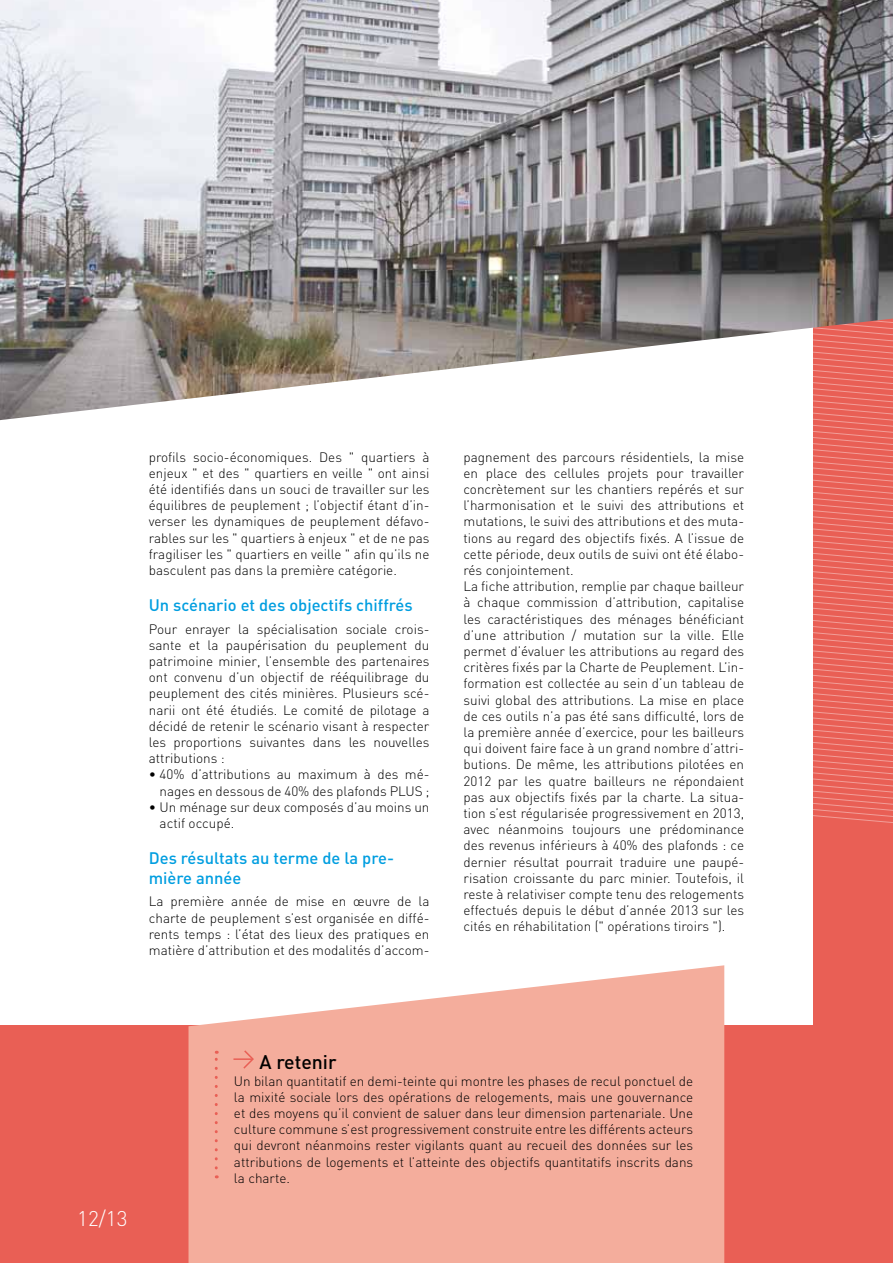
<style>
.page{position:relative;width:893px;height:1263px;background:#e95f55}
.page>*{position:absolute;margin:0;border:0;box-sizing:border-box;transform-origin:0 0}
.t1{font:300 21px "DIN";color:#fff}
.t2{font:500 19.5px "DIN";color:#000}
.t3{font:500 16.5px/19.8px "DIN";color:#009ee0}
.t4{font:300 13.5px/16.2px "DIN";color:#000;text-align:justify}
</style>
<div class="page">
<svg style="left:812px;top:420px;width:81px;height:440px"></svg>
<div style="left:0;top:85px;width:812px;height:940px;background:#fff"></div>
<img style="left:0;top:0;width:893px;height:420px">
<svg style="left:189px;top:965px;width:535px;height:298px;background:#f5b5a6"></svg>
<svg style="left:215px;top:1051px;width:3px;height:117px"></svg>
<svg style="left:242px;top:1049px;width:13px;height:21px"></svg>
<hr style="left:233px;top:1058px;width:20px;height:2px;background:#e95f55">
<p class="t4" style="left:149px;top:448px;width:282px">profils socio-économiques. Des " quartiers à enjeux " et des " quartiers en veille " ont ainsi été identifiés dans un souci de travailler sur les équilibres de peuplement ; l’objectif étant d’in&shy;verser les dynamiques de peuplement défavo&shy;rables sur les " quartiers à enjeux " et de ne pas fragiliser les " quartiers en veille " afin qu’ils ne basculent pas dans la première catégorie.</p>
<p class="t3" style="left:149px;top:595px;width:265px">U n scénario et des objectifs chiffrés</p>
<p class="t4" style="left:149px;top:620px;width:282px">Pour enrayer la spécialisation sociale crois&shy;sante et la paupérisation du peuplement du patrimoine minier, l’ensemble des partenaires ont convenu d’un objectif de rééquilibrage du peuplement des cités minières. Plusieurs scé&shy;narii ont été étudiés. Le comité de pilotage a décidé de retenir le scénario visant à respecter les proportions suivantes dans les nouvelles attributions :</p>
<p class="t4" style="left:160px;top:766px;width:271px;text-indent:-11px">• 40% d’attributions au maximum à des mé&shy;nages en dessous de 40% des plafonds PLUS</p>
<p class="t4" style="left:426px;top:782px;width:5px">;</p>
<p class="t4" style="left:160px;top:799px;width:271px;text-indent:-11px">• U n ménage sur deux composés d’au moins un actif occupé.</p>
<p class="t3" style="left:149px;top:848px;width:247px">Des résultats au terme de la pre&shy;mière année</p>
<p class="t4" style="left:149px;top:893px;width:282px">La première année de mise en œuvre de la charte de peuplement s’est organisée en diffé&shy;rents temps : l’état des lieux des pratiques en matière d’attribution et des modalités d’accom-</p>
<p class="t4" style="left:463px;top:448px;width:282px;text-align:left">pagnement des parcours résidentiels, la mise en place des cellules projets pour travailler concrètement sur les chantiers repérés et sur l’harmonisation et le suivi des attributions et mutations, le suivi des attributions et des muta&shy;tions au regard des objectifs fixés. A l’issue de cette période, deux outils de suivi ont été élabo&shy;rés conjointement.<br>La fiche attribution, remplie par chaque bailleur à chaque commission d’attribution, capitalise les caractéristiques des ménages bénéficiant d’une attribution / mutation sur la ville. Elle permet d’évaluer les attributions au regard des critères fixés par la Charte de Peuplement. L’in&shy;formation est collectée au sein d’un tableau de suivi global des attributions. La mise en place de ces outils n’a pas été sans difficulté, lors de la première année d’exercice, pour les bailleurs qui doivent faire face à un grand nombre d’attri&shy;butions. De même, les attributions pilotées en 2012 par les quatre bailleurs ne répondaient pas aux objectifs fixés par la charte. La situa&shy;tion s’est régularisée progressivement en 2013, avec néanmoins toujours une prédominance des revenus inférieurs à 40% des plafonds : ce dernier résultat pourrait traduire une paupé&shy;risation croissante du parc minier. Toutefois, il reste à relativiser compte tenu des relogements effectués depuis le début d’année 2013 sur les cités en réhabilitation (" opérations tiroirs ").</p>
<h1 class="t1" style="left:77px;top:1205px;width:52px">12/13</h1>
<h2 class="t2" style="left:259px;top:1050px;width:79px">A retenir</h2>
<p class="t4" style="left:234px;top:1072px;width:461px">U n bilan quantitatif en demi-teinte qui montre les phases de recul ponctuel de la mixité sociale lors des opérations de relogements, mais une gouvernance et des moyens qu’il convient de saluer dans leur dimension partenariale. U ne culture commune s’est progressivement construite entre les différents acteurs qui devront néanmoins rester vigilants quant au recueil des données sur les attributions de logements et l’atteinte des objectifs quantitatifs inscrits dans la charte.</p>
</div>
